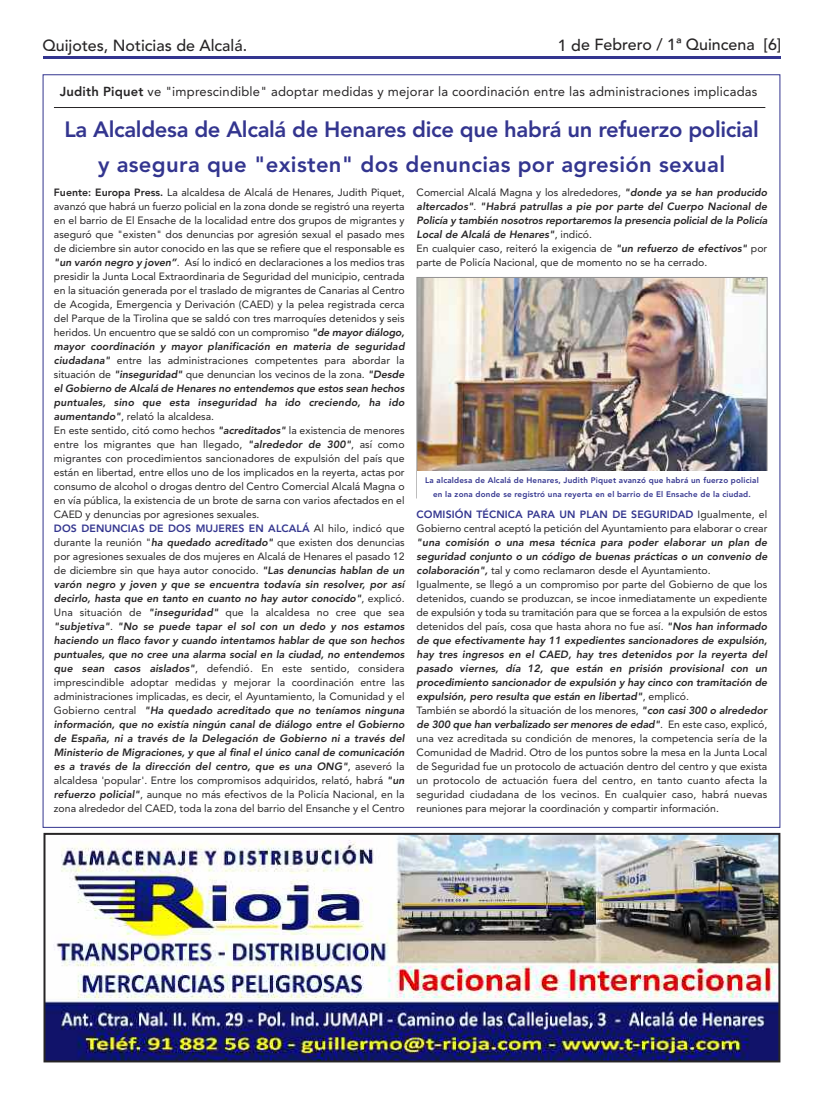
<style>
.page{position:relative;width:823px;height:1106px;background:#fff}
.page>*{position:absolute;margin:0;border:0;box-sizing:border-box;transform-origin:0 0}
.t1{font:800 22px/34.4px "Avenir";letter-spacing:-.015em;color:#33358f;text-align:center}
.t2{font:500 16px "Avenir";color:#272526}
.t3{font:13px "Avenir";letter-spacing:.015em;color:#272526}
.t4{font:10.5px/14px "Avenir";color:#272526}
.t5{font:italic 800 10.5px/14px "Avenir";color:#272526}
.t6{font:800 8px/14px "Avenir";letter-spacing:.025em;color:#33358f;text-align:center}
.s1{font-weight:800}
.s2{font-weight:800;font-style:italic}
.s3{font-weight:800;color:#33358f}
.s4{font-weight:400;font-style:normal}
</style>
<div class="page">
<hr style="left:43px;top:56px;width:737px;height:3px;background:#33358f">
<img style="left:418px;top:279px;width:346px;height:192px">
<hr style="left:54px;top:107px;width:710px;height:1px;background:#272526">
<img style="left:46px;top:836px;width:731px;height:223px">
<div style="left:43px;top:833px;width:737px;height:229px;border:2px solid #272526"></div>
<h2 class="t2" style="left:43px;top:32px;width:206px">Quijotes, Noticias de Alcalá.</h2>
<h2 class="t2" style="left:557px;top:31px;width:225px">1 de Febrero / 1ª Quincena [6]</h2>
<p class="t3" style="left:60px;top:81px;width:698px"><span class="s1">Judith Piquet</span> ve "imprescindible" adoptar medidas y mejorar la coordinación entre las administraciones implicadas</p>
<h1 class="t1" style="left:64px;top:112px;width:695px">La Alcaldesa de Alcalá de Henares dice que habrá un refuerzo policial y asegura que "existen" dos denuncias por agresión sexual</h1>
<p class="t4" style="left:54px;top:185px;width:352px"><span class="s1">Fuente: Europa Press.</span> La alcaldesa de Alcalá de Henares, Judith Piquet, avanzó que habrá un fuerzo policial en la zona donde se registró una reyerta en el barrio de El Ensache de la localidad entre dos grupos de migrantes y aseguró que "existen" dos denuncias por agresión sexual el pasado mes de diciembre sin autor conocido en las que se refiere que el responsable es <span class="s2">"un varón negro y joven”</span>. Así lo indicó en declaraciones a los medios tras presidir la Junta Local Extraordinaria de Seguridad del municipio, centrada en la situación generada por el traslado de migrantes de Canarias al Centro de Acogida, Emergencia y Derivación (CAED) y la pelea registrada cerca del Parque de la Tirolina que se saldó con tres marroquíes detenidos y seis heridos. Un encuentro que se saldó con un compromiso <span class="s2">"de mayor diálogo, mayor coordinación y mayor planificación en materia de seguridad ciudadana"</span> entre las administraciones competentes para abordar la situación de <span class="s2">"inseguridad"</span> que denuncian los vecinos de la zona. <span class="s2">"Desde el Gobierno de Alcalá de Henares no entendemos que estos sean hechos puntuales, sino que esta inseguridad ha ido creciendo, ha ido aumentando"</span>, relató la alcaldesa.<br>En este sentido, citó como hechos <span class="s2">"acreditados"</span> la existencia de menores entre los migrantes que han llegado, <span class="s2">"alrededor de 300"</span>, así como migrantes con procedimientos sancionadores de expulsión del país que están en libertad, entre ellos uno de los implicados en la reyerta, actas por consumo de alcohol o drogas dentro del Centro Comercial Alcalá Magna o en vía pública, la existencia de un brote de sarna con varios afectados en el CAED y denuncias por agresiones sexuales.<br><span class="s3">DOS DENUNCIAS DE DOS MUJERES EN ALCALÁ</span> Al hilo, indicó que durante la reunión "<span class="s2">ha quedado acreditado"</span> que existen dos denuncias por agresiones sexuales de dos mujeres en Alcalá de Henares el pasado 12 de diciembre sin que haya autor conocido. <span class="s2">"Las denuncias hablan de un varón negro y joven y que se encuentra todavía sin resolver, por así decirlo, hasta que en tanto en cuanto no hay autor conocido"</span>, explicó.<br>Una situación de <span class="s2">"inseguridad"</span> que la alcaldesa no cree que sea <span class="s2">"subjetiva"</span>. <span class="s2">"No se puede tapar el sol con un dedo y nos estamos haciendo un flaco favor y cuando intentamos hablar de que son hechos puntuales, que no cree una alarma social en la ciudad, no entendemos que sean casos aislados"</span>, defendió. En este sentido, considera imprescindible adoptar medidas y mejorar la coordinación entre las administraciones implicadas, es decir, el Ayuntamiento, la Comunidad y el Gobierno central <span class="s2">"Ha quedado acreditado que no teníamos ninguna información, que no existía ningún canal de diálogo entre el Gobierno de España, ni a través de la Delegación de Gobierno ni a través del Ministerio de Migraciones, y que al final el único canal de comunicación es a través de la dirección del centro, que es una ONG"</span>, aseveró la alcaldesa 'popular'. Entre los compromisos adquiridos, relató, habrá <span class="s2">"un refuerzo policial"</span>, aunque no más efectivos de la Policía Nacional, en la zona alrededor del CAED, toda la zona del barrio del Ensanche y el Centro</p>
<p class="t5" style="left:416px;top:185px;width:352px"><span class="s4">Comercial Alcalá Magna y los alrededores,</span> "donde ya se han producido altercados"<span class="s4">.</span> "Habrá patrullas a pie por parte del Cuerpo Nacional de Policía y también nosotros reportaremos la presencia policial de la Policía Local de Alcalá de Henares"<span class="s4">, indicó.<br>En cualquier caso, reiteró la exigencia de</span> "un refuerzo de efectivos" <span class="s4">por parte de Policía Nacional, que de momento no se ha cerrado.</span></p>
<p class="t6" style="left:425px;top:473px;width:335px">La alcaldesa de Alcalá de Henares, Judith Piquet avanzó que habrá un fuerzo policial en la zona donde se registró una reyerta en el barrio de El Ensache de la ciudad.</p>
<p class="t4" style="left:416px;top:507px;width:352px"><span class="s3">COMISIÓN TÉCNICA PARA UN PLAN DE SEGURIDAD</span> Igualmente, el<br>Gobierno central aceptó la petición del Ayuntamiento para elaborar o crear</p>
<p class="t4" style="left:416px;top:535px;width:352px"><span class="s2">"una comisión o una mesa técnica para poder elaborar un plan de seguridad conjunto o un código de buenas prácticas o un convenio de colaboración",</span> tal y como reclamaron desde el Ayuntamiento.<br>Igualmente, se llegó a un compromiso por parte del Gobierno de que los detenidos, cuando se produzcan, se incoe inmediatamente un expediente de expulsión y toda su tramitación para que se forcea a la expulsión de estos detenidos del país, cosa que hasta ahora no fue así. <span class="s2">"Nos han informado de que efectivamente hay 11 expedientes sancionadores de expulsión, hay tres ingresos en el CAED, hay tres detenidos por la reyerta del pasado viernes, día 12, que están en prisión provisional con un procedimiento sancionador de expulsión y hay cinco con tramitación de expulsión, pero resulta que están en libertad"</span>, emplicó.<br>También se abordó la situación de los menores, <span class="s2">"con casi 300 o alrededor de 300 que han verbalizado ser menores de edad"</span>. En este caso, explicó, una vez acreditada su condición de menores, la competencia sería de la Comunidad de Madrid. Otro de los puntos sobre la mesa en la Junta Local de Seguridad fue un protocolo de actuación dentro del centro y que exista un protocolo de actuación fuera del centro, en tanto cuanto afecta la seguridad ciudadana de los vecinos. En cualquier caso, habrá nuevas reuniones para mejorar la coordinación y compartir información.</p>
</div>
